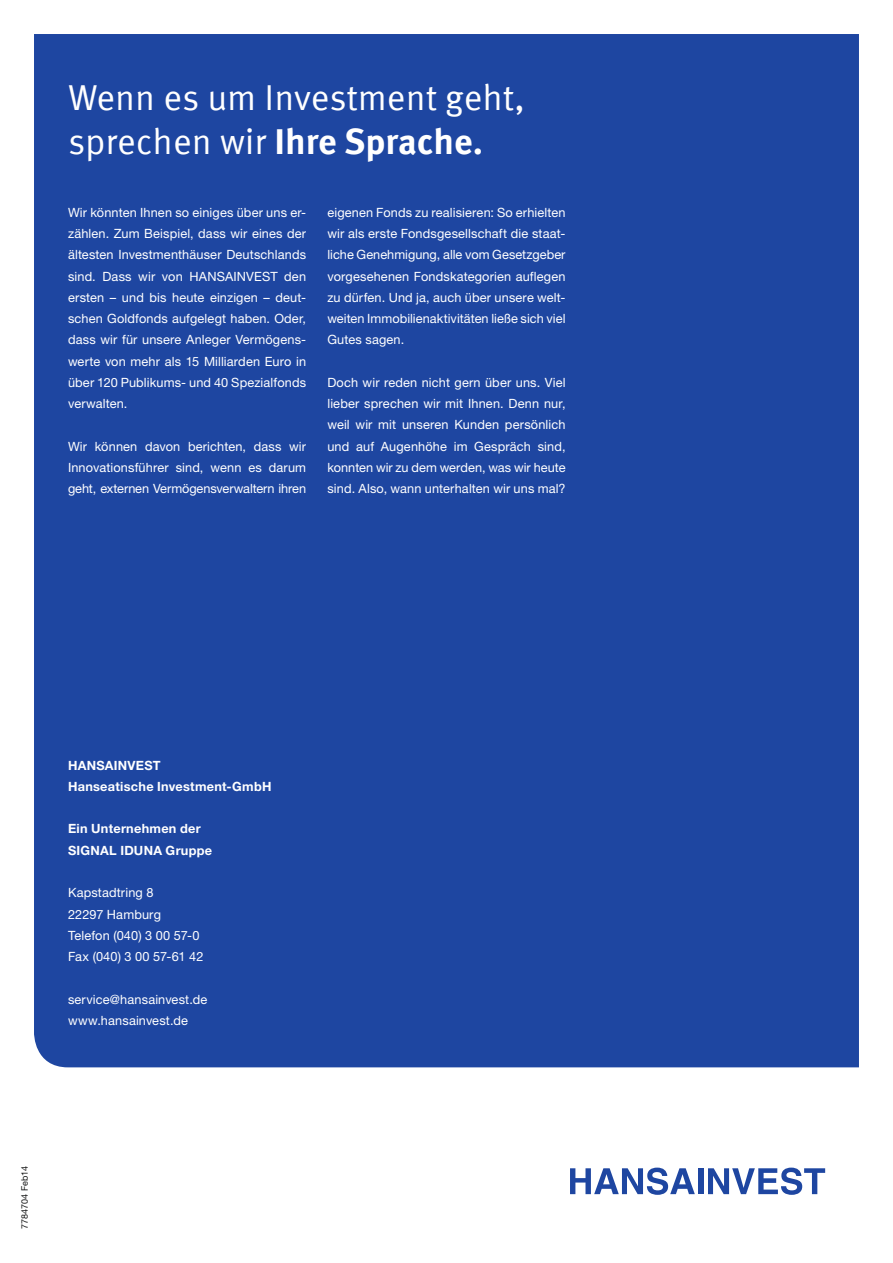
<style>
.page{position:relative;width:893px;height:1263px;background:#fff}
.page>*{position:absolute;margin:0;border:0;box-sizing:border-box;transform-origin:0 0}
.t1{font:36px "Meta Offc Pro Norm";color:#fff}
.t2{font:700 36px "Meta Offc Pro";color:#fff}
.t3{font:12.75px/21.3px "Helvetica Neue LTW1 G";letter-spacing:.01em;color:#fff;text-align:justify}
.t4{font:700 12.75px/21.3px "Helvetica Neue LTW1 G";letter-spacing:.02em;color:#fff}
.t5{font:9px "Helvetica Neue LTW1 G";letter-spacing:.005em;color:#151616}
.s1{font-family:"Meta Offc Pro Norm";font-weight:400}
</style>
<div class="page">
<div style="left:34px;top:34px;width:825px;height:1033px;background:#1e46a1"></div>
<svg style="left:570px;top:1167px;width:125px;height:28px"></svg>
<div style="left:698px;top:1168px;width:5px;height:26px;background:#1e46a1"></div>
<svg style="left:708px;top:1167px;width:117px;height:28px"></svg>
<h1 class="t1" style="left:68px;top:71px;width:458px">Wenn es um Investment geht,</h1>
<h1 class="t2" style="left:68px;top:113px;width:416px"><span class="s1">sprechen wir</span> Ihre Sprache.</h1>
<p class="t3" style="left:68px;top:202px;width:240px">Wir könnten Ihnen so einiges über uns er&shy;zählen. Zum Beispiel, dass wir eines der ältesten Investmenthäuser Deutschlands sind. Dass wir von HANSAINVEST den ersten – und bis heute einzigen – deut&shy;schen Goldfonds aufgelegt haben. Oder, dass wir für unsere Anleger Vermögens&shy;werte von mehr als 15 Milliarden Euro in über 120 Publikums- und 40 Spezialfonds verwalten.</p>
<p class="t3" style="left:68px;top:435px;width:240px">Wir können davon berichten, dass wir Innovationsführer sind, wenn es darum geht, externen Vermögensverwaltern ihren</p>
<p class="t3" style="left:327px;top:202px;width:240px">eigenen Fonds zu realisieren: So erhielten wir als erste Fondsgesellschaft die staat&shy;liche Genehmigung, alle vom Gesetzgeber vorgesehenen Fondskategorien auflegen zu dürfen. Und ja, auch über unsere welt&shy;weiten Immobilienaktivitäten ließe sich viel Gutes sagen.</p>
<p class="t3" style="left:327px;top:372px;width:240px">Doch wir reden nicht gern über uns. Viel lieber sprechen wir mit Ihnen. Denn nur, weil wir mit unseren Kunden persönlich und auf Augenhöhe im Gespräch sind, konnten wir zu dem werden, was wir heute sind. Also, wann unterhalten wir uns mal?</p>
<p class="t4" style="left:68px;top:754px;width:205px">HANSAINVEST<br>Hanseatische Investment-GmbH</p>
<p class="t4" style="left:68px;top:818px;width:146px">Ein Unternehmen der<br>SIGNAL IDUNA Gruppe</p>
<p class="t3" style="left:68px;top:882px;width:137px;text-align:left">Kapstadtring 8<br>22297 Hamburg<br>Telefon (040) 3 00 57-0<br>Fax (040) 3 00 57-61 42</p>
<p class="t3" style="left:68px;top:988px;width:141px">service@hansainvest.de www.hansainvest.de</p>
<p class="t5" style="left:19px;top:1229px;width:64px;rotate:-90deg">7784704 Feb14</p>
</div>
